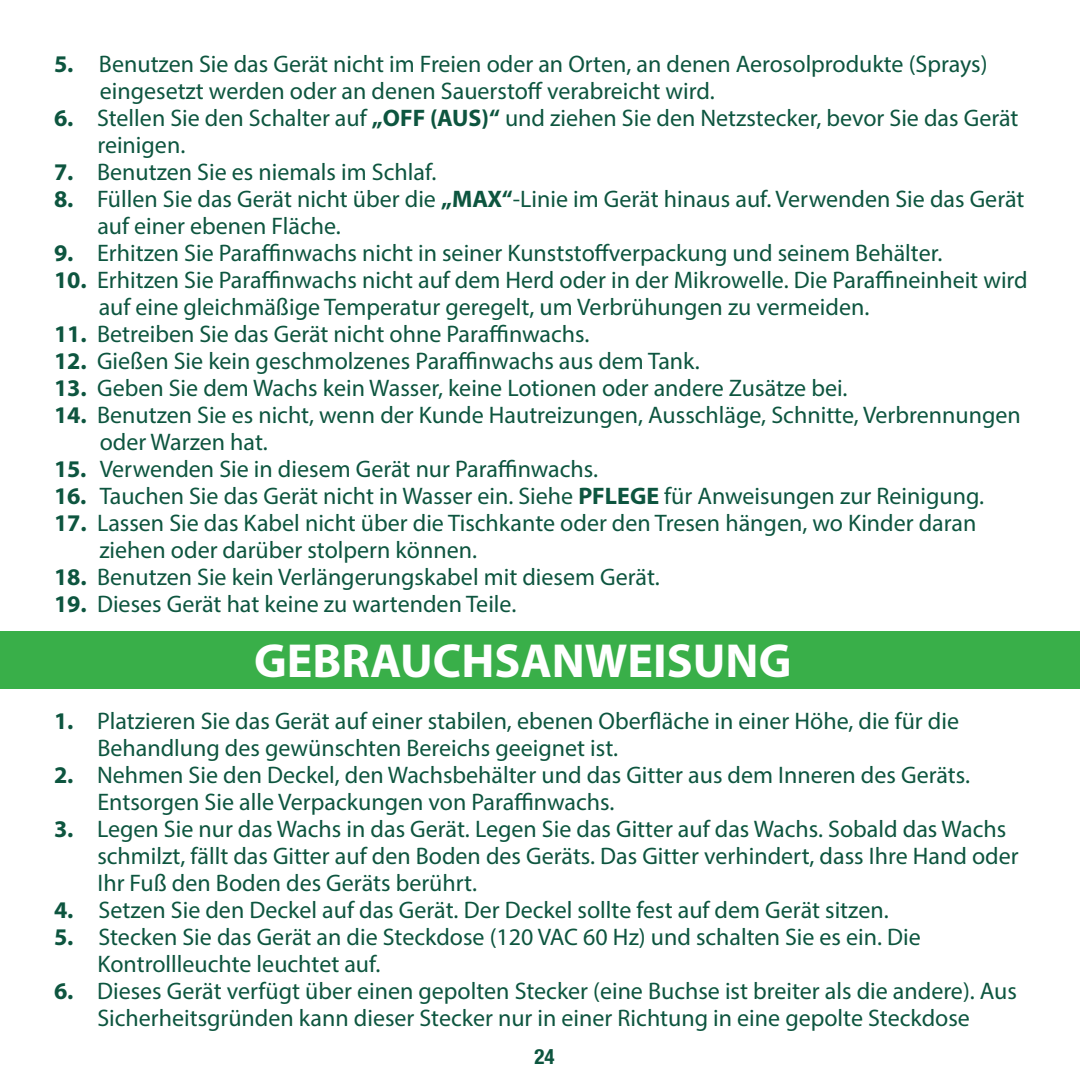
<style>
.page{position:relative;width:1080px;height:1080px;background:#fff}
.page>*{position:absolute;margin:0;border:0;box-sizing:border-box;transform-origin:0 0}
.t1{font:700 48px "Myriad Pro";color:#fff}
.t2{font:24px "Myriad Pro";color:#0d553f}
.t3{font:700 condensed 21px "Helvetica Neue LT Std";color:#0d553f}
.s1{font-weight:700}
</style>
<div class="page">
<div style="left:0;top:631px;width:1080px;height:58px;background:#39af49"></div>
<p class="t2" style="left:54px;top:50px;width:935px"><span class="s1">5.</span> Benutzen Sie das Gerät nicht im Freien oder an Orten, an denen Aerosolprodukte (Sprays)</p>
<p class="t2" style="left:100px;top:77px;width:616px">eingesetzt werden oder an denen Sauerstoff verabreicht wird.</p>
<p class="t2" style="left:54px;top:104px;width:966px"><span class="s1">6.</span> Stellen Sie den Schalter auf <span class="s1">„OFF (AUS)“</span> und ziehen Sie den Netzstecker, bevor Sie das Gerät</p>
<p class="t2" style="left:98px;top:131px;width:89px">reinigen.</p>
<p class="t2" style="left:54px;top:158px;width:384px"><span class="s1">7.</span> Benutzen Sie es niemals im Schlaf.</p>
<p class="t2" style="left:54px;top:185px;width:972px"><span class="s1">8.</span> Füllen Sie das Gerät nicht über die <span class="s1">„MAX“</span>-Linie im Gerät hinaus auf. Verwenden Sie das Gerät</p>
<p class="t2" style="left:98px;top:212px;width:245px">auf einer ebenen Fläche.</p>
<p class="t2" style="left:54px;top:239px;width:890px"><span class="s1">9.</span> Erhitzen Sie Paraffinwachs nicht in seiner Kunststoffverpackung und seinem Behälter.</p>
<p class="t2" style="left:54px;top:266px;width:975px"><span class="s1">10.</span> Erhitzen Sie Paraffinwachs nicht auf dem Herd oder in der Mikrowelle. Die Paraffineinheit wird</p>
<p class="t2" style="left:99px;top:293px;width:772px">auf eine gleichmäßige Temperatur geregelt, um Verbrühungen zu vermeiden.</p>
<p class="t2" style="left:54px;top:320px;width:537px"><span class="s1">11.</span> Betreiben Sie das Gerät nicht ohne Paraffinwachs.</p>
<p class="t2" style="left:54px;top:347px;width:647px"><span class="s1">12.</span> Gießen Sie kein geschmolzenes Paraffinwachs aus dem Tank.</p>
<p class="t2" style="left:54px;top:374px;width:795px"><span class="s1">13.</span> Geben Sie dem Wachs kein Wasser, keine Lotionen oder andere Zusätze bei.</p>
<p class="t2" style="left:54px;top:401px;width:968px"><span class="s1">14.</span> Benutzen Sie es nicht, wenn der Kunde Hautreizungen, Ausschläge, Schnitte, Verbrennungen</p>
<p class="t2" style="left:100px;top:428px;width:170px">oder Warzen hat.</p>
<p class="t2" style="left:54px;top:455px;width:546px"><span class="s1">15.</span> Verwenden Sie in diesem Gerät nur Paraffinwachs.</p>
<p class="t2" style="left:54px;top:482px;width:932px"><span class="s1">16.</span> Tauchen Sie das Gerät nicht in Wasser ein. Siehe <span class="s1">PFLEGE</span> für Anweisungen zur Reinigung.</p>
<p class="t2" style="left:54px;top:509px;width:924px"><span class="s1">17.</span> Lassen Sie das Kabel nicht über die Tischkante oder den Tresen hängen, wo Kinder daran</p>
<p class="t2" style="left:99px;top:536px;width:379px">ziehen oder darüber stolpern können.</p>
<p class="t2" style="left:54px;top:563px;width:607px"><span class="s1">18.</span> Benutzen Sie kein Verlängerungskabel mit diesem Gerät.</p>
<p class="t2" style="left:54px;top:590px;width:464px"><span class="s1">19.</span> Dieses Gerät hat keine zu wartenden Teile.</p>
<p class="t1" style="left:254px;top:630px;width:539px">GEBRAUCHSANWEISUNG</p>
<p class="t2" style="left:54px;top:706px;width:907px"><span class="s1">1.</span> Platzieren Sie das Gerät auf einer stabilen, ebenen Oberfläche in einer Höhe, die für die</p>
<p class="t2" style="left:98px;top:733px;width:522px">Behandlung des gewünschten Bereichs geeignet ist.</p>
<p class="t2" style="left:54px;top:760px;width:918px"><span class="s1">2.</span> Nehmen Sie den Deckel, den Wachsbehälter und das Gitter aus dem Inneren des Geräts.</p>
<p class="t2" style="left:98px;top:787px;width:518px">Entsorgen Sie alle Verpackungen von Paraffinwachs.</p>
<p class="t2" style="left:54px;top:814px;width:954px"><span class="s1">3.</span> Legen Sie nur das Wachs in das Gerät. Legen Sie das Gitter auf das Wachs. Sobald das Wachs</p>
<p class="t2" style="left:98px;top:841px;width:922px">schmilzt, fällt das Gitter auf den Boden des Geräts. Das Gitter verhindert, dass Ihre Hand oder</p>
<p class="t2" style="left:98px;top:868px;width:381px">Ihr Fuß den Boden des Geräts berührt.</p>
<p class="t2" style="left:54px;top:895px;width:836px"><span class="s1">4.</span> Setzen Sie den Deckel auf das Gerät. Der Deckel sollte fest auf dem Gerät sitzen.</p>
<p class="t2" style="left:54px;top:922px;width:868px"><span class="s1">5.</span> Stecken Sie das Gerät an die Steckdose (120 VAC 60 Hz) und schalten Sie es ein. Die</p>
<p class="t2" style="left:98px;top:949px;width:284px">Kontrollleuchte leuchtet auf.</p>
<p class="t2" style="left:54px;top:976px;width:965px"><span class="s1">6.</span> Dieses Gerät verfügt über einen gepolten Stecker (eine Buchse ist breiter als die andere). Aus</p>
<p class="t2" style="left:98px;top:1003px;width:874px">Sicherheitsgründen kann dieser Stecker nur in einer Richtung in eine gepolte Steckdose</p>
<p class="t3" style="left:534px;top:1044px;width:22px">24</p>
</div>
